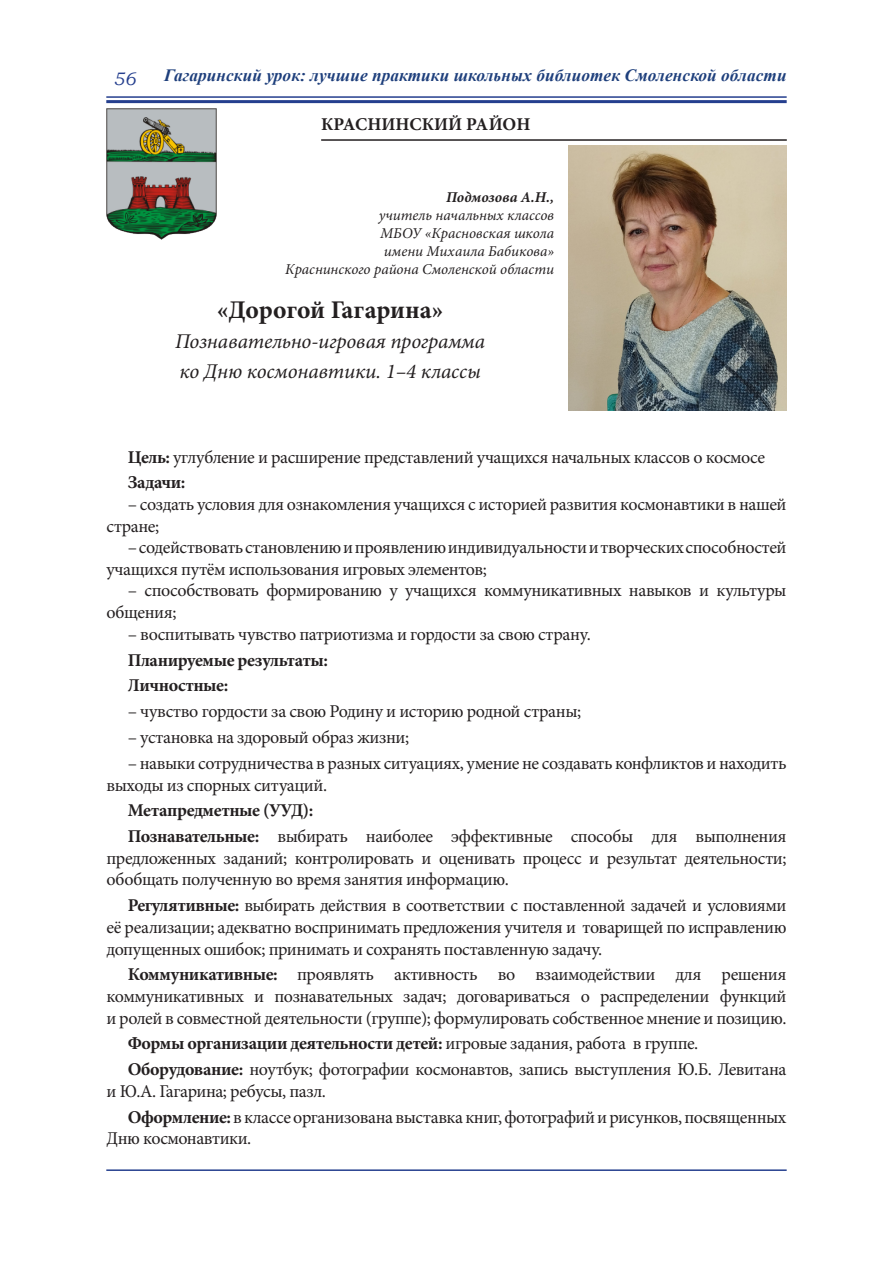
<style>
.page{position:relative;width:893px;height:1263px;background:#fff}
.page>*{position:absolute;margin:0;border:0;box-sizing:border-box;transform-origin:0 0}
.t1{font:700 25.5px "Minion Pro";color:#231f20}
.t2{font:italic 21px/30px "Minion Pro";letter-spacing:-.005em;color:#231f20}
.t3{font:18px/21.6px "Minion Pro";letter-spacing:-.025em;color:#231f20}
.No_Spacing{font:700 18px "Minion Pro";letter-spacing:-.025em;color:#231f20}
.No_Spacing-2{font:700 18px "Minion Pro";color:#231f20}
.t4{font:italic 18px "Bookman Old Style";color:#253f8e}
.t5{font:italic 700 17.25px "Times New Roman";letter-spacing:.005em;color:#1e3f7c}
.t6{font:italic 15px/18px "Minion Pro";color:#231f20}
.t7{font:italic 700 15px "Minion Pro";letter-spacing:-.005em;color:#231f20}
.s1{font-weight:700}
.s2{font-weight:400}
</style>
<div class="page">
<hr style="left:106px;top:96px;width:681px;height:2px;background:#253f8e">
<hr style="left:106px;top:100px;width:681px;height:3px;background:#253f8e">
<hr style="left:106px;top:1169px;width:681px;height:2px;background:#253f8e">
<hr style="left:321px;top:139px;width:466px;height:2px;background:#231f20">
<img style="left:568px;top:146px;width:218px;height:265px">
<img style="left:106px;top:109px;width:111px;height:130px">
<p class="t4" style="left:113px;top:66px;width:24px">56</p>
<p class="t5" style="left:164px;top:63px;width:624px">Гагаринский урок: лучшие практики школьных библиотек Смоленской области</p>
<p class="No_Spacing-2" style="left:321px;top:112px;width:211px">КРАСНИНСКИЙ РАЙОН</p>
<p class="t7" style="left:446px;top:186px;width:109px">Подмозова А.Н.,</p>
<p class="t6" style="left:379px;top:206px;width:177px">учитель начальных классов</p>
<p class="t6" style="left:380px;top:224px;width:176px">МБОУ «Красновская школа имени Михаила Бабикова»</p>
<p class="t6" style="left:285px;top:260px;width:270px">Краснинского района Смоленской области</p>
<p class="t1" style="left:217px;top:292px;width:228px">«Дорогой Гагарина»</p>
<p class="t2" style="left:175px;top:326px;width:312px">Познавательно-игровая программа ко Дню космонавтики. 1–4 классы</p>
<p class="t3" style="left:128px;top:446px;width:639px"><span class="s1">Цель:</span> углубление и расширение представлений учащихся начальных классов о космосе</p>
<p class="No_Spacing" style="left:128px;top:470px;width:59px">Задачи:</p>
<p class="t3" style="left:106px;top:494px;width:681px;text-indent:21px">– создать условия для ознакомления учащихся с историей развития космонавтики в нашей стране;</p>
<p class="t3" style="left:106px;top:537px;width:681px;text-indent:21px">– содействовать становлению и проявлению индивидуальности и творческих способностей учащихся путём использования игровых элементов;</p>
<p class="t3" style="left:106px;top:580px;width:681px;text-indent:21px">– способствовать формированию у учащихся коммуникативных навыков и культуры общения;</p>
<p class="t3" style="left:128px;top:623px;width:464px">– воспитывать чувство патриотизма и гордости за свою страну.</p>
<p class="No_Spacing" style="left:128px;top:647px;width:202px">Планируемые результаты:</p>
<p class="No_Spacing" style="left:128px;top:673px;width:102px">Личностные:</p>
<p class="t3" style="left:128px;top:701px;width:455px">– чувство гордости за свою Родину и историю родной страны;</p>
<p class="t3" style="left:128px;top:727px;width:283px">– установка на здоровый образ жизни;</p>
<p class="t3" style="left:106px;top:752px;width:681px;text-indent:21px">– навыки сотрудничества в разных ситуациях, умение не создавать конфликтов и находить выходы из спорных ситуаций.</p>
<p class="No_Spacing" style="left:128px;top:798px;width:187px">Метапредметные (УУД):</p>
<p class="t3" style="left:106px;top:826px;width:681px;text-align:justify;text-indent:21px"><span class="s1">Познавательные:</span> выбирать наиболее эффективные способы для выполнения предложенных заданий; контролировать и оценивать процесс и результат деятельности; обобщать полученную во время занятия информацию.</p>
<p class="t3" style="left:106px;top:895px;width:681px;text-align:justify;text-indent:21px"><span class="s1">Регулятивные:</span> выбирать действия в соответствии с поставленной задачей и условиями её реализации; адекватно воспринимать предложения учителя и товарищей по исправлению допущенных ошибок; принимать и сохранять поставленную задачу.</p>
<p class="t3" style="left:106px;top:964px;width:681px;text-align:justify;text-indent:21px"><span class="s1">Коммуникативные:</span> проявлять активность во взаимодействии для решения коммуникативных и познавательных задач; договариваться о распределении функций и ролей в совместной деятельности (группе); формулировать собственное мнение и позицию.</p>
<p class="No_Spacing" style="left:128px;top:1031px;width:572px">Формы организации деятельности детей: <span class="s2">игровые задания, работа в группе.</span></p>
<p class="t3" style="left:106px;top:1059px;width:681px;text-indent:21px"><span class="s1">Оборудование:</span> ноутбук; фотографии космонавтов, запись выступления Ю.Б. Левитана и Ю.А. Гагарина; ребусы, пазл.</p>
<p class="t3" style="left:106px;top:1106px;width:681px;text-indent:21px"><span class="s1">Оформление:</span> в классе организована выставка книг, фотографий и рисунков, посвященных<br>Дню космонавтики.</p>
</div>
